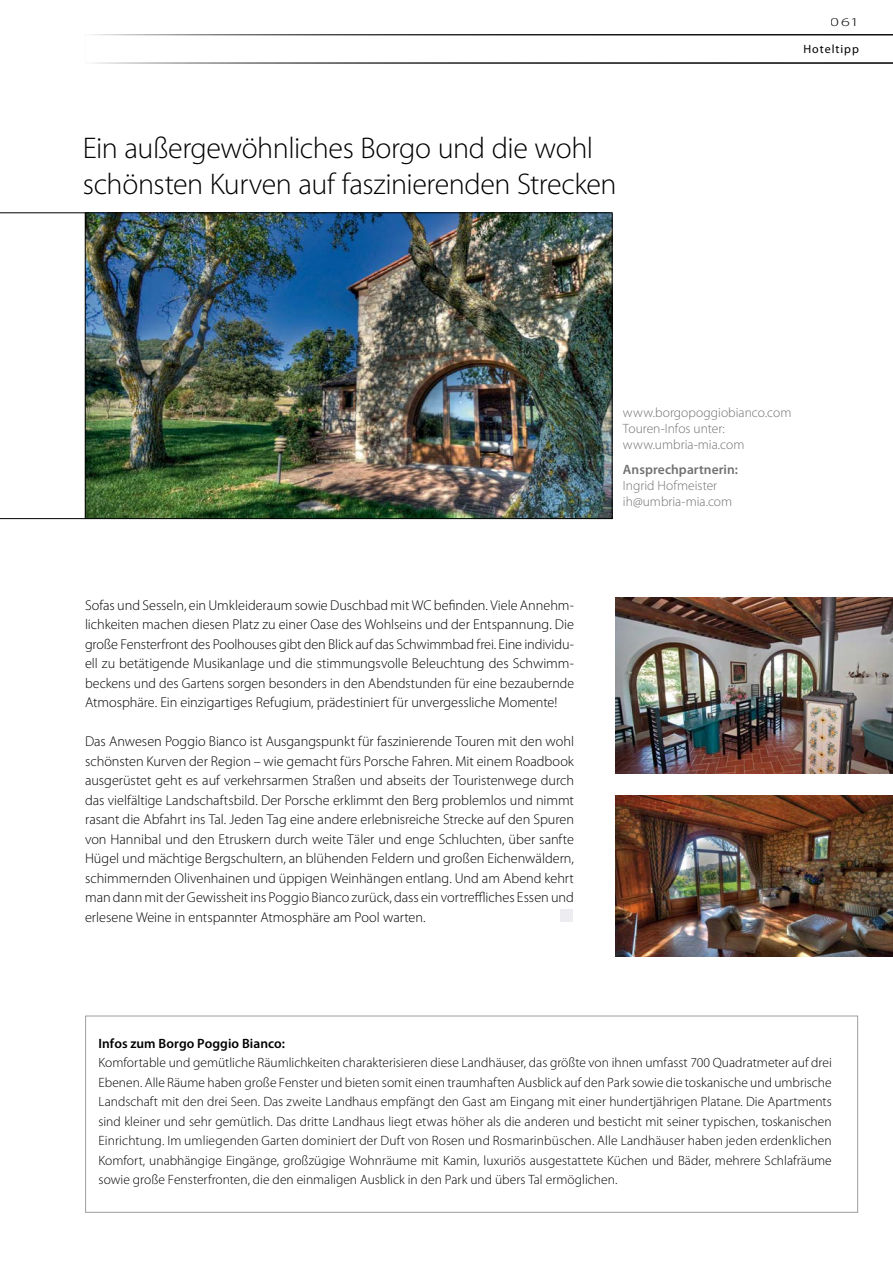
<style>
.page{position:relative;width:893px;height:1263px;background:#fff}
.page>*{position:absolute;margin:0;border:0;box-sizing:border-box;transform-origin:0 0}
.Fließtext{font:300 30px/36px "Myriad Pro";letter-spacing:-.015em;color:#000}
.Fließtext-2{font:300 14.25px/19.5px "Myriad Pro";letter-spacing:-.005em;color:#000;text-align:justify}
.Fließtext-3{font:300 13.5px/19.5px "Myriad Pro";color:#000;text-align:justify}
.Fließtext-4{font:300 13.5px "Myriad Pro";color:#707172}
.Fließtext-5{font:600 13.5px "Myriad Pro";letter-spacing:.005em;color:#000}
.Fließtext-6{font:600 13.5px "Myriad Pro";letter-spacing:.005em;color:#707172}
.Leseführung{font:12px "Myriad Pro";letter-spacing:.08em;color:#000}
.t1{font:300 12px "Myriad Pro";color:#000;scale:1.5 1}
</style>
<div class="page">
<img style="left:87px;top:215px;width:523px;height:302px">
<div style="left:85px;top:213px;width:527px;height:306px;border:1px solid #000"></div>
<img style="left:616px;top:795px;width:277px;height:162px">
<img style="left:616px;top:598px;width:277px;height:175px">
<hr style="left:0;top:213px;width:85px;height:1px;background:#000">
<hr style="left:0;top:518px;width:85px;height:1px;background:#000">
<div style="left:560px;top:909px;width:13px;height:13px;background:#edecf0"></div>
<div style="left:85px;top:1016px;width:773px;height:196px;border:1px solid #9c9e9f"></div>
<svg style="left:92px;top:34px;width:801px;height:29px"></svg>
<p class="Fließtext" style="left:83px;top:130px;width:535px">Ein außergewöhnliches Borgo und die wohl schönsten Kurven auf faszinierenden Strecken</p>
<p class="t1" style="left:831px;top:15px;width:20px">061</p>
<p class="Leseführung" style="left:803px;top:41px;width:57px">Hoteltipp</p>
<p class="Fließtext-2" style="left:85px;top:595px;width:490px">Sofas und Sesseln, ein Umkleideraum sowie Duschbad mit WC befinden. Viele Annehm&shy;lichkeiten machen diesen Platz zu einer Oase des Wohlseins und der Entspannung. Die große Fensterfront des Poolhouses gibt den Blick auf das Schwimmbad frei. Eine individu&shy;ell zu betätigende Musikanlage und die stimmungsvolle Beleuchtung des Schwimm&shy;beckens und des Gartens sorgen besonders in den Abendstunden für eine bezaubernde Atmosphäre. Ein einzigartiges Refugium, prädestiniert für unvergessliche Momente!</p>
<p class="Fließtext-2" style="left:85px;top:732px;width:491px">Das Anwesen Poggio Bianco ist Ausgangspunkt für faszinierende Touren mit den wohl schönsten Kurven der Region – wie gemacht fürs Porsche Fahren. Mit einem Roadbook ausgerüstet geht es auf verkehrsarmen Straßen und abseits der Touristenwege durch das vielfältige Landschaftsbild. Der Porsche erklimmt den Berg problemlos und nimmt rasant die Abfahrt ins Tal. Jeden Tag eine andere erlebnisreiche Strecke auf den Spuren von Hannibal und den Etruskern durch weite Täler und enge Schluchten, über sanfte Hügel und mächtige Bergschultern, an blühenden Feldern und großen Eichenwäldern, schimmernden Olivenhainen und üppigen Weinhängen entlang. Und am Abend kehrt man dann mit der Gewissheit ins Poggio Bianco zurück, dass ein vortreffliches Essen und erlesene Weine in entspannter Atmosphäre am Pool warten.</p>
<p class="Fließtext-4" style="left:623px;top:404px;width:170px">www.borgopoggiobianco.com</p>
<p class="Fließtext-4" style="left:623px;top:420px;width:103px">Touren-Infos unter:</p>
<p class="Fließtext-4" style="left:623px;top:436px;width:123px">www.umbria-mia.com</p>
<p class="Fließtext-6" style="left:623px;top:461px;width:117px">Ansprechpartnerin:</p>
<p class="Fließtext-4" style="left:623px;top:477px;width:96px">Ingrid Hofmeister</p>
<p class="Fließtext-4" style="left:623px;top:494px;width:111px">ih@umbria-mia.com</p>
<p class="Fließtext-5" style="left:99px;top:1035px;width:188px">Infos zum Borgo Poggio Bianco:</p>
<p class="Fließtext-3" style="left:99px;top:1053px;width:735px">Komfortable und gemütliche Räumlichkeiten charakterisieren diese Landhäuser, das größte von ihnen umfasst 700 Quadratmeter auf drei Ebenen. Alle Räume haben große Fenster und bieten somit einen traumhaften Ausblick auf den Park sowie die toskanische und umbrische Landschaft mit den drei Seen. Das zweite Landhaus empfängt den Gast am Eingang mit einer hundertjährigen Platane. Die Apartments sind kleiner und sehr gemütlich. Das dritte Landhaus liegt etwas höher als die anderen und besticht mit seiner typischen, toskanischen Einrichtung. Im umliegenden Garten dominiert der Duft von Rosen und Rosmarinbüschen. Alle Landhäuser haben jeden erdenklichen Komfort, unabhängige Eingänge, großzügige Wohnräume mit Kamin, luxuriös ausgestattete Küchen und Bäder, mehrere Schlafräume sowie große Fensterfronten, die den einmaligen Ausblick in den Park und übers Tal ermöglichen.</p>
</div>
